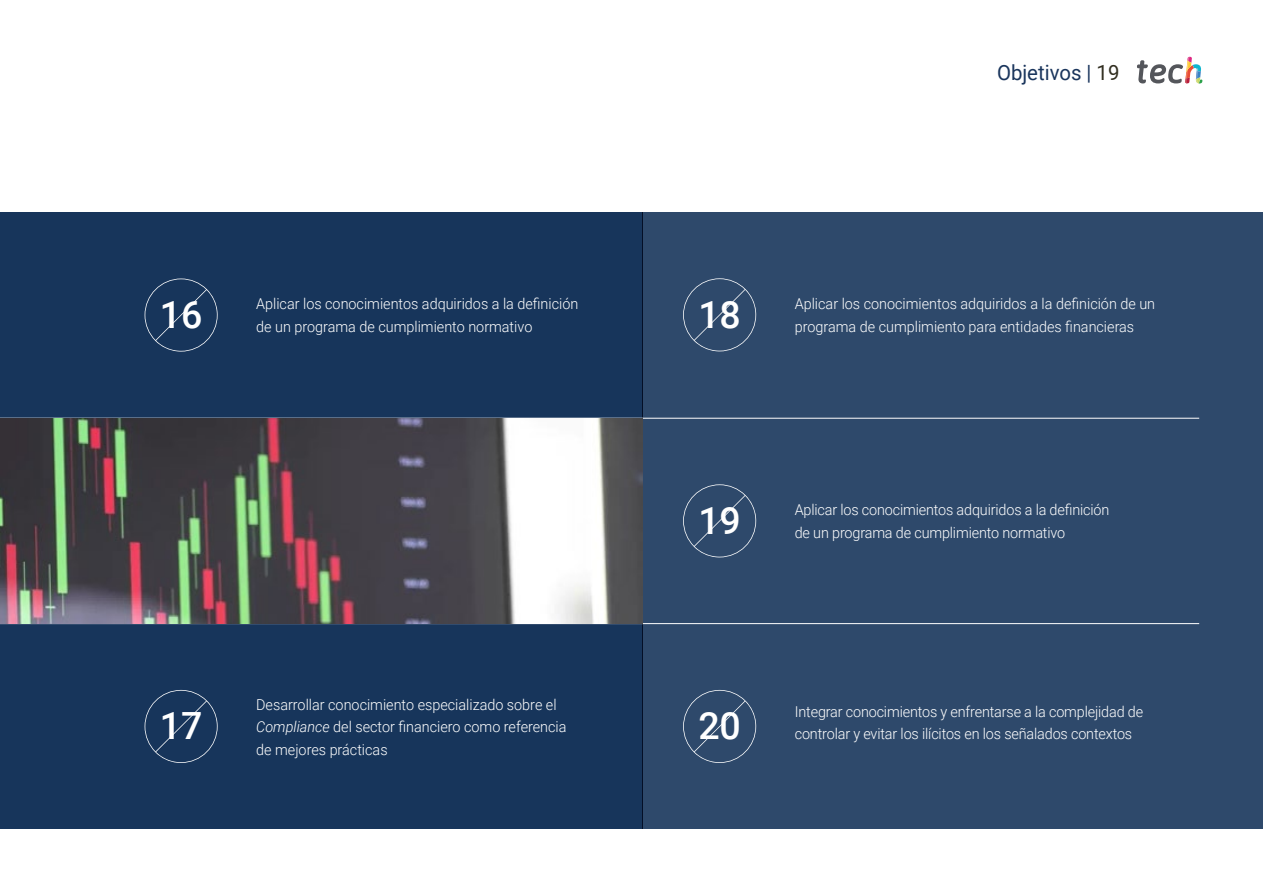
<style>
.page{position:relative;width:1263px;height:893px;background:#fff}
.page>*{position:absolute;margin:0;border:0;box-sizing:border-box;transform-origin:0 0}
.t1{font:500 37.5px "Roboto";color:#fff}
.t2{font:21px "Roboto";color:#1a355c}
.t3{font:300 15px/22.5px "Roboto";color:#fff;scale:.96 1}
.s1{color:#312e20}
.s2{font-style:italic}
</style>
<div class="page">
<div style="left:0;top:213px;width:642px;height:616px;background:#17355b"></div>
<div style="left:642px;top:213px;width:621px;height:616px;background:#2e496b"></div>
<svg style="left:145px;top:279px;width:73px;height:73px"></svg>
<svg style="left:683px;top:278px;width:73px;height:73px"></svg>
<svg style="left:145px;top:690px;width:73px;height:73px"></svg>
<svg style="left:683px;top:484px;width:73px;height:73px"></svg>
<svg style="left:683px;top:690px;width:73px;height:73px"></svg>
<hr style="left:0;top:418px;width:1199px;height:1px;background:#fff">
<hr style="left:0;top:623px;width:1199px;height:1px;background:#fff">
<img style="left:0;top:418px;width:642px;height:205px">
<svg style="left:1137px;top:57px;width:65px;height:27px"></svg>
<h2 class="t2" style="left:997px;top:57px;width:124px">Objetivos | <span class="s1">19</span></h2>
<p class="t3" style="left:256px;top:292px;width:337px">Aplicar los conocimientos adquiridos a la definición de un programa de cumplimiento normativo</p>
<p class="t3" style="left:795px;top:292px;width:377px">Aplicar los conocimientos adquiridos a la definición de un</p>
<h1 class="t1" style="left:160px;top:288px;width:44px">16</h1>
<h1 class="t1" style="left:698px;top:288px;width:44px">18</h1>
<p class="t3" style="left:795px;top:315px;width:355px">programa de cumplimiento para entidades financieras</p>
<h1 class="t1" style="left:160px;top:699px;width:44px">17</h1>
<p class="t3" style="left:256px;top:692px;width:325px">Desarrollar conocimiento especializado sobre el<br><span class="s2">Compliance</span> del sector financiero como referencia de mejores prácticas</p>
<h1 class="t1" style="left:698px;top:494px;width:44px">19</h1>
<p class="t3" style="left:795px;top:498px;width:329px">Aplicar los conocimientos adquiridos a la definición de un programa de cumplimiento normativo</p>
<h1 class="t1" style="left:698px;top:699px;width:44px">20</h1>
<p class="t3" style="left:795px;top:700px;width:364px">Integrar conocimientos y enfrentarse a la complejidad de</p>
<p class="t3" style="left:795px;top:722px;width:353px">controlar y evitar los ilícitos en los señalados contextos</p>
</div>
